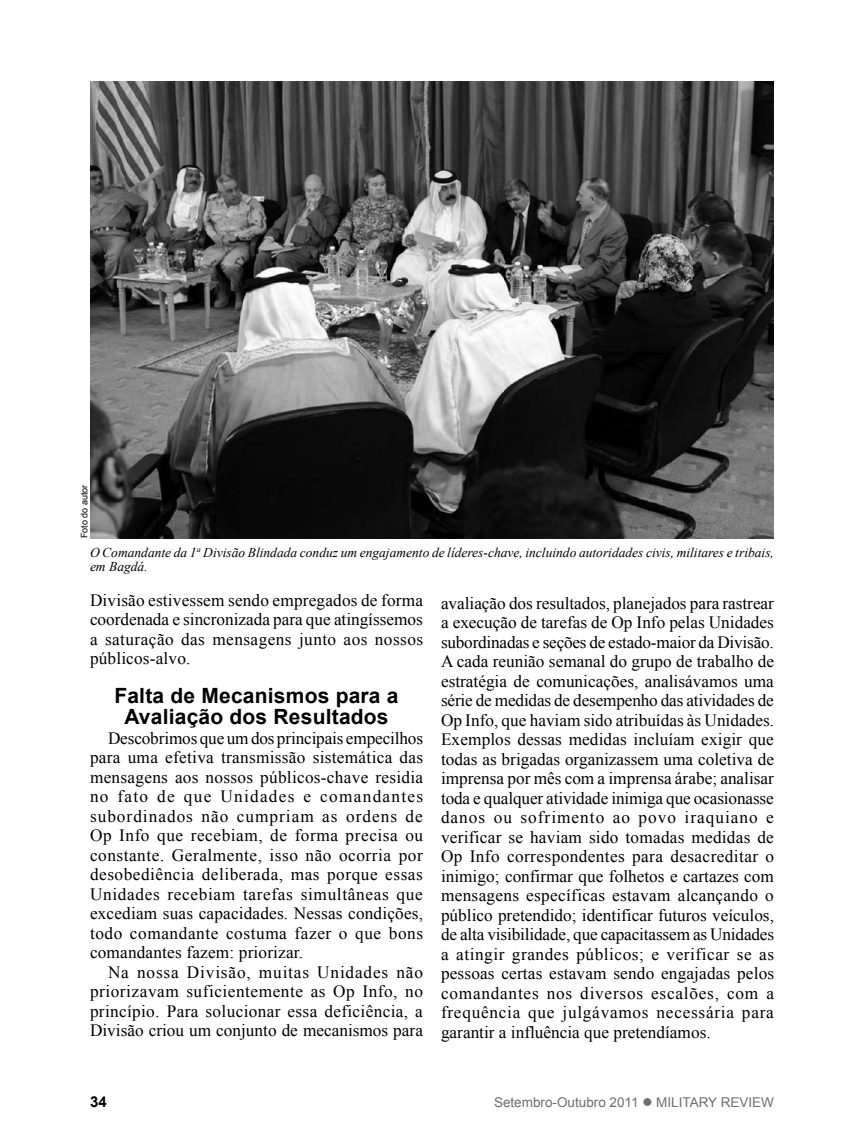
<style>
.page{position:relative;width:864px;height:1134px;background:#fff}
.page>*{position:absolute;margin:0;border:0;box-sizing:border-box;transform-origin:0 0}
.t1{font:700 21px/21px "Arial";letter-spacing:.01em;color:#000;text-align:center}
.t2{font:17.25px/19.5px "Times New Roman";letter-spacing:.01em;color:#000;text-align:justify}
.t3{font:700 15px "Arial";color:#000}
.t4{font:italic 13.5px/14.2px "Times New Roman";color:#000}
.t5{font:13.5px "Arial";color:#6d6e71}
.t6{font:9px "Arial";color:#000}
</style>
<div class="page">
<img style="left:90px;top:81px;width:684px;height:457px">
<p class="t6" style="left:78px;top:538px;width:55px;rotate:-90deg">Foto do autor</p>
<p class="t4" style="left:90px;top:545px;width:685px">O Comandante da 1<sup>a</sup> Divisão Blindada conduz um engajamento de líderes-chave, incluindo autoridades civis, militares e tribais, em Bagdá.</p>
<p class="t2" style="left:90px;top:590px;width:335px">Divisão estivessem sendo empregados de forma coordenada e sincronizada para que atingíssemos a saturação das mensagens junto aos nossos públicos-alvo.</p>
<p class="t1" style="left:114px;top:686px;width:286px">Falta de Mecanismos para a<br>Avaliação dos Resultados</p>
<p class="t2" style="left:90px;top:728px;width:335px;text-indent:18px">Descobrimos que um dos principais empecilhos para uma efetiva transmissão sistemática das mensagens aos nossos públicos-chave residia no fato de que Unidades e comandantes subordinados não cumpriam as ordens de Op Info que recebiam, de forma precisa ou constante. Geralmente, isso não ocorria por desobediência deliberada, mas porque essas Unidades recebiam tarefas simultâneas que excediam suas capacidades. Nessas condições, todo comandante costuma fazer o que bons comandantes fazem: priorizar.</p>
<p class="t2" style="left:90px;top:962px;width:335px;text-indent:18px">Na nossa Divisão, muitas Unidades não priorizavam suficientemente as Op Info, no princípio. Para solucionar essa deficiência, a Divisão criou um conjunto de mecanismos para</p>
<p class="t2" style="left:441px;top:593px;width:335px">avaliação dos resultados, planejados para rastrear a execução de tarefas de Op Info pelas Unidades subordinadas e seções de estado-maior da Divisão.<br>A cada reunião semanal do grupo de trabalho de estratégia de comunicações, analisávamos uma série de medidas de desempenho das atividades de Op Info, que haviam sido atribuídas às Unidades.<br>Exemplos dessas medidas incluíam exigir que todas as brigadas organizassem uma coletiva de imprensa por mês com a imprensa árabe; analisar toda e qualquer atividade inimiga que ocasionasse danos ou sofrimento ao povo iraquiano e verificar se haviam sido tomadas medidas de Op Info correspondentes para desacreditar o inimigo; confirmar que folhetos e cartazes com mensagens específicas estavam alcançando o público pretendido; identificar futuros veículos, de alta visibilidade, que capacitassem as Unidades a atingir grandes públicos; e verificar se as pessoas certas estavam sendo engajadas pelos comandantes nos diversos escalões, com a frequência que julgávamos necessária para garantir a influência que pretendíamos.</p>
<p class="t3" style="left:90px;top:1092px;width:18px">34</p>
<p class="t5" style="left:494px;top:1093px;width:281px">Setembro-Outubro 2011 ● MILITARY REVIEW</p>
</div>
